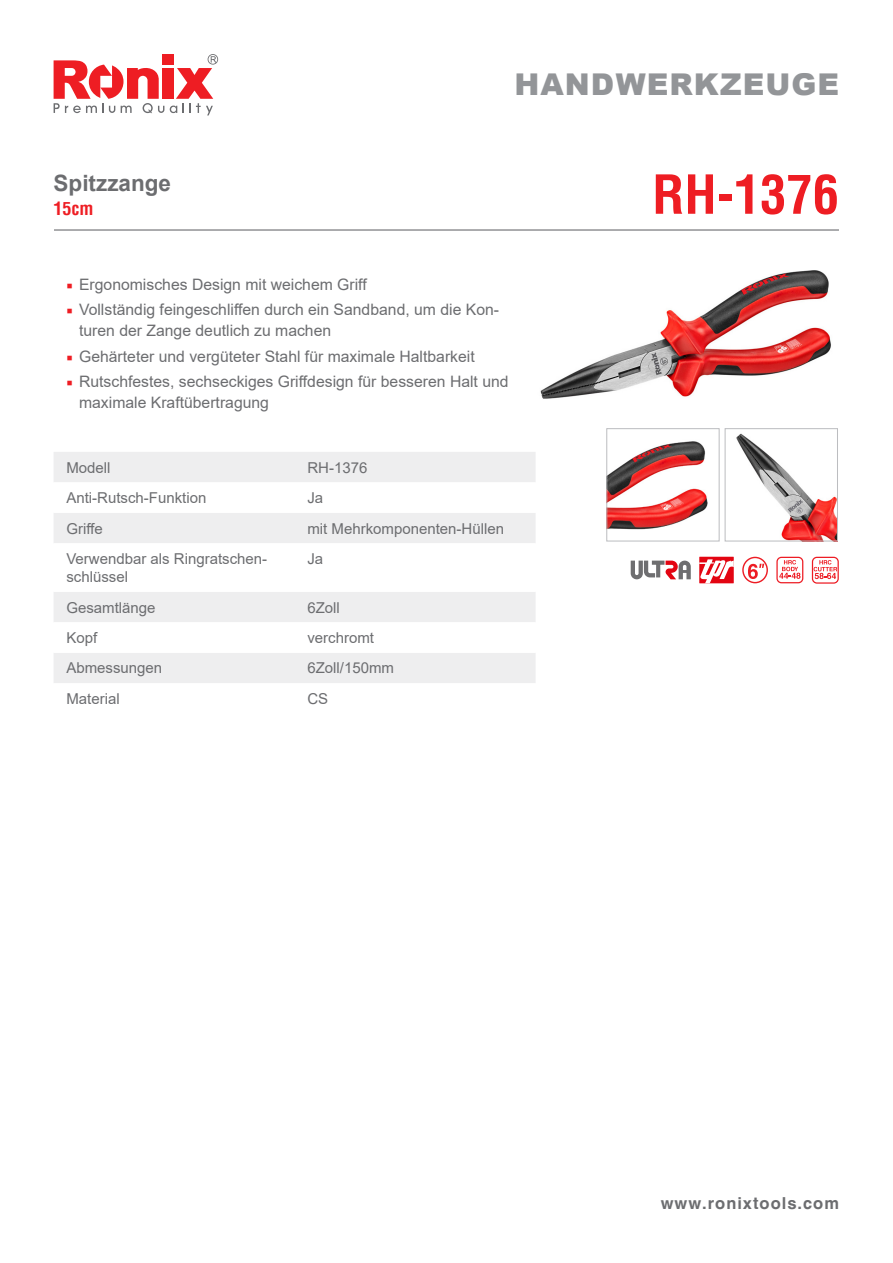
<style>
.page{position:relative;width:893px;height:1263px;background:#fff}
.page>*{position:absolute;margin:0;border:0;box-sizing:border-box;transform-origin:0 0}
.t1{font:700 condensed 52.5px "Helvetica LT";color:#ee1d23}
.t2{font:900 30px "Arial";letter-spacing:.035em;color:#939598}
.t3{font:700 22.5px "Arial";color:#6c6d70}
.t4{font:700 condensed 18px "Helvetica LT";color:#ee1d23}
.t5{font:700 16.5px "Helvetica CE";letter-spacing:.06em;color:#6c6d70}
.t6{font:15.75px/21px "Arial";color:#6c6d70}
.t7{font:15px/18px "Arial";color:#6c6d70}
.s1{font-family:"Minion Pro";color:#ee1d23}
</style>
<div class="page">
<svg style="left:170px;top:54px;width:48px;height:61px"></svg>
<div style="left:162px;top:68px;width:11px;height:31px;background:#ee1d23"></div>
<svg style="left:54px;top:60px;width:110px;height:53px"></svg>
<div style="left:162px;top:54px;width:11px;height:11px;background:#ee1d23"></div>
<div style="left:54px;top:452px;width:482px;height:30px;background:#eeeeef"></div>
<svg style="left:54px;top:513px;width:482px;height:170px;fill:#eeeeef"></svg>
<hr style="left:54px;top:229px;width:785px;height:2px;background:#6c6d70">
<img style="left:540px;top:270px;width:291px;height:129px">
<img style="left:608px;top:441px;width:100px;height:89px">
<div style="left:606px;top:428px;width:114px;height:113px;border:1px solid #bcbdc0"></div>
<img style="left:736px;top:433px;width:100px;height:106px">
<div style="left:725px;top:428px;width:113px;height:113px;border:1px solid #bcbdc0"></div>
<svg style="left:814px;top:560px;width:23px;height:19px"></svg>
<div style="left:812px;top:557px;width:27px;height:27px;border:1px solid #ed1c24;border-radius:4px"></div>
<svg style="left:779px;top:560px;width:21px;height:19px"></svg>
<div style="left:776px;top:557px;width:27px;height:26px;border:1px solid #ed1c24;border-radius:4px"></div>
<div style="left:699px;top:557px;width:35px;height:26px;background:#e30512"></div>
<svg style="left:699px;top:559px;width:35px;height:24px"></svg>
<svg style="left:631px;top:561px;width:60px;height:18px"></svg>
<div style="left:742px;top:557px;width:26px;height:26px;border:1px solid #ed1c24;border-radius:50%"></div>
<svg style="left:748px;top:564px;width:16px;height:15px"></svg>
<p class="t2" style="left:514px;top:63px;width:326px">HANDWERKZEUGE</p>
<p class="t3" style="left:54px;top:167px;width:119px">Spitzzange</p>
<p class="t4" style="left:54px;top:197px;width:41px">15cm</p>
<p class="t6" style="left:66px;top:274px;width:302px"><span class="s1">■</span> Ergonomisches Design mit weichem Griff</p>
<p class="t6" style="left:79px;top:299px;width:421px;text-indent:-13px"><span class="s1">■</span> Vollständig feingeschliffen durch ein Sandband, um die Kon&shy;turen der Zange deutlich zu machen</p>
<p class="t6" style="left:66px;top:345px;width:410px"><span class="s1">■</span> Gehärteter und vergüteter Stahl für maximale Haltbarkeit</p>
<p class="t6" style="left:79px;top:371px;width:431px;text-indent:-13px"><span class="s1">■</span> Rutschfestes, sechseckiges Griffdesign für besseren Halt und maximale Kraftübertragung</p>
<p class="t7" style="left:66px;top:458px;width:46px">Modell</p>
<p class="t7" style="left:307px;top:458px;width:62px">RH-1376</p>
<p class="t7" style="left:66px;top:489px;width:142px">Anti-Rutsch-Funktion</p>
<p class="t7" style="left:307px;top:489px;width:17px">Ja</p>
<p class="t7" style="left:66px;top:519px;width:38px">Griffe</p>
<p class="t7" style="left:307px;top:519px;width:198px">mit Mehrkomponenten-Hüllen</p>
<p class="t7" style="left:66px;top:550px;width:202px">Verwendbar als Ringratschen&shy;schlüssel</p>
<p class="t7" style="left:307px;top:550px;width:17px">Ja</p>
<p class="t7" style="left:66px;top:598px;width:91px">Gesamtlänge</p>
<p class="t7" style="left:307px;top:598px;width:34px">6Zoll</p>
<p class="t7" style="left:66px;top:629px;width:32px">Kopf</p>
<p class="t7" style="left:307px;top:629px;width:68px">verchromt</p>
<p class="t7" style="left:66px;top:659px;width:97px">Abmessungen</p>
<p class="t7" style="left:307px;top:659px;width:88px">6Zoll/150mm</p>
<p class="t7" style="left:66px;top:690px;width:55px">Material</p>
<p class="t7" style="left:307px;top:690px;width:22px">CS</p>
<p class="t1" style="left:652px;top:162px;width:188px">RH-1376</p>
<p class="t5" style="left:661px;top:1193px;width:180px">www.ronixtools.com</p>
</div>
